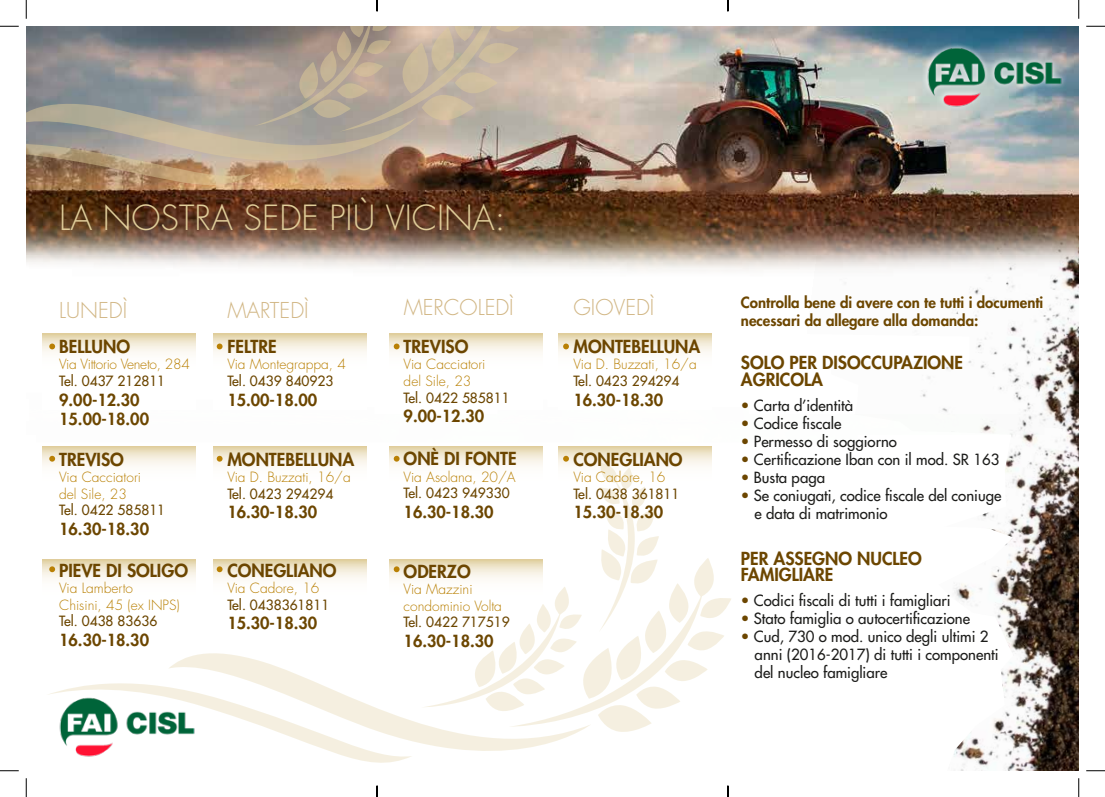
<style>
.page{position:relative;width:1105px;height:797px;background:#fff}
.page>*{position:absolute;margin:0;border:0;box-sizing:border-box;transform-origin:0 0}
.t1{font:300 33.75px "Futura";color:#dfcc99}
.t2{font:300 21.25px "Futura";color:#d1b684}
.t3{font:800 17.5px/16.2px "Futura";color:#6c4600}
.t4{font:800 16.25px/19.5px "Futura";color:#6c4600}
.t5{font:15px/18px "Futura";color:#1d1d1b}
.t6{font:800 15px/18px "Futura";color:#6c4600}
.t7{font:300 13.75px/16.5px "Futura";color:#b98004}
.t8{font:13.75px "Futura";color:#6c4600}
.t9{font:300 13.75px "Futura";letter-spacing:-.02em;color:#b98004}
.s1{color:#6c4600}
</style>
<div class="page">
<img style="left:1013px;top:520px;width:66px;height:250px">
<svg style="left:953px;top:520px;width:60px;height:250px"></svg>
<img style="left:26px;top:26px;width:1053px;height:494px">
<img style="left:26px;top:26px;width:504px;height:169px">
<svg style="left:42px;top:334px;width:153px;height:75px"></svg>
<svg style="left:213px;top:334px;width:153px;height:75px"></svg>
<svg style="left:389px;top:334px;width:153px;height:75px"></svg>
<svg style="left:559px;top:334px;width:153px;height:75px"></svg>
<svg style="left:559px;top:446px;width:153px;height:10px;background:#e9dcbb"></svg>
<svg style="left:389px;top:446px;width:153px;height:74px"></svg>
<svg style="left:389px;top:560px;width:32px;height:19px"></svg>
<svg style="left:213px;top:446px;width:153px;height:74px"></svg>
<svg style="left:213px;top:560px;width:153px;height:19px"></svg>
<svg style="left:42px;top:446px;width:153px;height:74px"></svg>
<svg style="left:42px;top:560px;width:153px;height:19px"></svg>
<svg style="left:49px;top:343px;width:6px;height:6px"></svg>
<svg style="left:217px;top:343px;width:6px;height:6px"></svg>
<svg style="left:394px;top:343px;width:6px;height:6px"></svg>
<svg style="left:563px;top:343px;width:6px;height:6px"></svg>
<svg style="left:49px;top:456px;width:6px;height:5px"></svg>
<svg style="left:217px;top:456px;width:6px;height:5px"></svg>
<svg style="left:394px;top:456px;width:6px;height:5px"></svg>
<svg style="left:49px;top:566px;width:6px;height:6px"></svg>
<svg style="left:217px;top:566px;width:6px;height:6px"></svg>
<svg style="left:394px;top:566px;width:6px;height:6px"></svg>
<svg style="left:169px;top:653px;width:404px;height:98px"></svg>
<svg style="left:50px;top:674px;width:362px;height:89px"></svg>
<svg style="left:421px;top:456px;width:310px;height:278px"></svg>
<svg style="left:922px;top:42px;width:145px;height:69px"></svg>
<img style="left:926px;top:43px;width:137px;height:65px">
<div style="left:54px;top:692px;width:146px;height:69px;background:#fff"></div>
<img style="left:59px;top:693px;width:137px;height:64px">
<svg style="left:0;top:25px;width:19px;height:2px"></svg>
<svg style="left:1086px;top:25px;width:19px;height:2px"></svg>
<svg style="left:0;top:770px;width:19px;height:1px"></svg>
<svg style="left:1086px;top:770px;width:19px;height:1px"></svg>
<svg style="left:25px;top:0;width:2px;height:19px"></svg>
<svg style="left:25px;top:778px;width:2px;height:19px"></svg>
<svg style="left:1078px;top:0;width:1px;height:19px"></svg>
<svg style="left:1078px;top:778px;width:1px;height:19px"></svg>
<svg style="left:376px;top:0;width:2px;height:11px"></svg>
<svg style="left:376px;top:785px;width:2px;height:12px"></svg>
<svg style="left:727px;top:0;width:2px;height:11px"></svg>
<svg style="left:727px;top:785px;width:2px;height:12px"></svg>
<h1 class="t1" style="left:59px;top:197px;width:448px">LA NOSTRA SEDE PIÙ VICINA:</h1>
<h2 class="t2" style="left:59px;top:297px;width:69px">LUNEDÌ</h2>
<h2 class="t2" style="left:227px;top:297px;width:83px">MARTEDÌ</h2>
<h2 class="t2" style="left:404px;top:295px;width:112px">MERCOLEDÌ</h2>
<h2 class="t2" style="left:573px;top:295px;width:83px">GIOVEDÌ</h2>
<p class="t3" style="left:573px;top:338px;width:128px">MONTEBELLUNA</p>
<p class="t7" style="left:573px;top:356px;width:125px">Via D. Buzzati, 16/a</p>
<p class="t8" style="left:573px;top:372px;width:108px">Tel. 0423 294294</p>
<p class="t4" style="left:573px;top:390px;width:91px">16.30-18.30</p>
<p class="t3" style="left:59px;top:338px;width:72px">BELLUNO</p>
<p class="t9" style="left:59px;top:356px;width:132px">Via Vittorio Veneto, 284</p>
<p class="t8" style="left:59px;top:372px;width:108px">Tel. 0437 212811</p>
<p class="t4" style="left:59px;top:390px;width:91px">9.00-12.30<br>15.00-18.00</p>
<p class="t3" style="left:59px;top:451px;width:66px">TREVISO</p>
<p class="t7" style="left:59px;top:469px;width:83px">Via Cacciatori del Sile, 23</p>
<p class="t8" style="left:59px;top:501px;width:108px">Tel. 0422 585811</p>
<p class="t4" style="left:59px;top:519px;width:91px">16.30-18.30</p>
<p class="t3" style="left:59px;top:562px;width:130px">PIEVE DI SOLIGO</p>
<p class="t7" style="left:59px;top:580px;width:122px">Via Lamberto<br>Chisini, 45 (ex INPS)</p>
<p class="t8" style="left:59px;top:612px;width:100px">Tel. 0438 83636</p>
<p class="t4" style="left:59px;top:630px;width:91px">16.30-18.30</p>
<p class="t3" style="left:404px;top:338px;width:66px">TREVISO</p>
<p class="t7" style="left:404px;top:356px;width:83px">Via Cacciatori del Sile, 23</p>
<p class="t8" style="left:404px;top:389px;width:108px">Tel. 0422 585811</p>
<p class="t4" style="left:404px;top:406px;width:82px">9.00-12.30</p>
<p class="t3" style="left:404px;top:450px;width:114px">ONÈ DI FONTE</p>
<p class="t7" style="left:404px;top:469px;width:114px">Via Asolana, 20/A</p>
<p class="t8" style="left:404px;top:484px;width:108px">Tel. 0423 949330</p>
<p class="t4" style="left:404px;top:502px;width:91px">16.30-18.30</p>
<p class="t3" style="left:227px;top:338px;width:51px">FELTRE</p>
<p class="t7" style="left:227px;top:356px;width:120px">Via Montegrappa, 4</p>
<p class="t8" style="left:227px;top:372px;width:108px">Tel. 0439 840923</p>
<p class="t4" style="left:227px;top:390px;width:91px">15.00-18.00</p>
<p class="t3" style="left:227px;top:451px;width:128px">MONTEBELLUNA</p>
<p class="t7" style="left:227px;top:469px;width:125px">Via D. Buzzati, 16/a</p>
<p class="t8" style="left:227px;top:485px;width:108px">Tel. 0423 294294</p>
<p class="t4" style="left:227px;top:502px;width:91px">16.30-18.30</p>
<p class="t3" style="left:573px;top:451px;width:111px">CONEGLIANO</p>
<p class="t7" style="left:573px;top:469px;width:94px">Via Cadore, 16</p>
<p class="t8" style="left:573px;top:485px;width:108px">Tel. 0438 361811</p>
<p class="t4" style="left:573px;top:502px;width:91px">15.30-18.30</p>
<p class="t3" style="left:227px;top:562px;width:111px">CONEGLIANO</p>
<p class="t7" style="left:227px;top:580px;width:94px">Via Cadore, 16</p>
<p class="t8" style="left:227px;top:596px;width:104px">Tel. 0438361811</p>
<p class="t4" style="left:227px;top:613px;width:91px">15.30-18.30</p>
<p class="t3" style="left:404px;top:563px;width:69px">ODERZO</p>
<p class="t7" style="left:404px;top:581px;width:100px">Via Mazzini condominio Volta</p>
<p class="t8" style="left:404px;top:613px;width:108px">Tel. 0422 717519</p>
<p class="t4" style="left:404px;top:631px;width:91px">16.30-18.30</p>
<p class="t6" style="left:741px;top:293px;width:304px">Controlla bene di avere con te tutti i documenti necessari da allegare alla domanda:</p>
<p class="t3" style="left:741px;top:355px;width:224px">SOLO PER DISOCCUPAZIONE<br>AGRICOLA</p>
<p class="t5" style="left:741px;top:396px;width:114px"><span class="s1">•</span> Carta d’identità</p>
<p class="t5" style="left:741px;top:414px;width:102px"><span class="s1">•</span> Codice fiscale</p>
<p class="t5" style="left:741px;top:432px;width:158px"><span class="s1">•</span> Permesso di soggiorno</p>
<p class="t5" style="left:741px;top:450px;width:260px"><span class="s1">•</span> Certificazione Iban con il mod. SR 163</p>
<p class="t5" style="left:741px;top:468px;width:86px"><span class="s1">•</span> Busta paga</p>
<p class="t5" style="left:755px;top:486px;width:248px;text-indent:-14px"><span class="s1">•</span> Se coniugati, codice fiscale del coniuge e data di matrimonio</p>
<p class="t3" style="left:741px;top:550px;width:182px">PER ASSEGNO NUCLEO<br>FAMIGLIARE</p>
<p class="t5" style="left:741px;top:591px;width:211px"><span class="s1">•</span> Codici fiscali di tutti i famigliari</p>
<p class="t5" style="left:741px;top:609px;width:231px"><span class="s1">•</span> Stato famiglia o autocertificazione</p>
<p class="t5" style="left:755px;top:627px;width:245px;text-indent:-14px"><span class="s1">•</span> Cud, 730 o mod. unico degli ultimi 2 anni (2016-2017) di tutti i componenti del nucleo famigliare</p>
</div>
